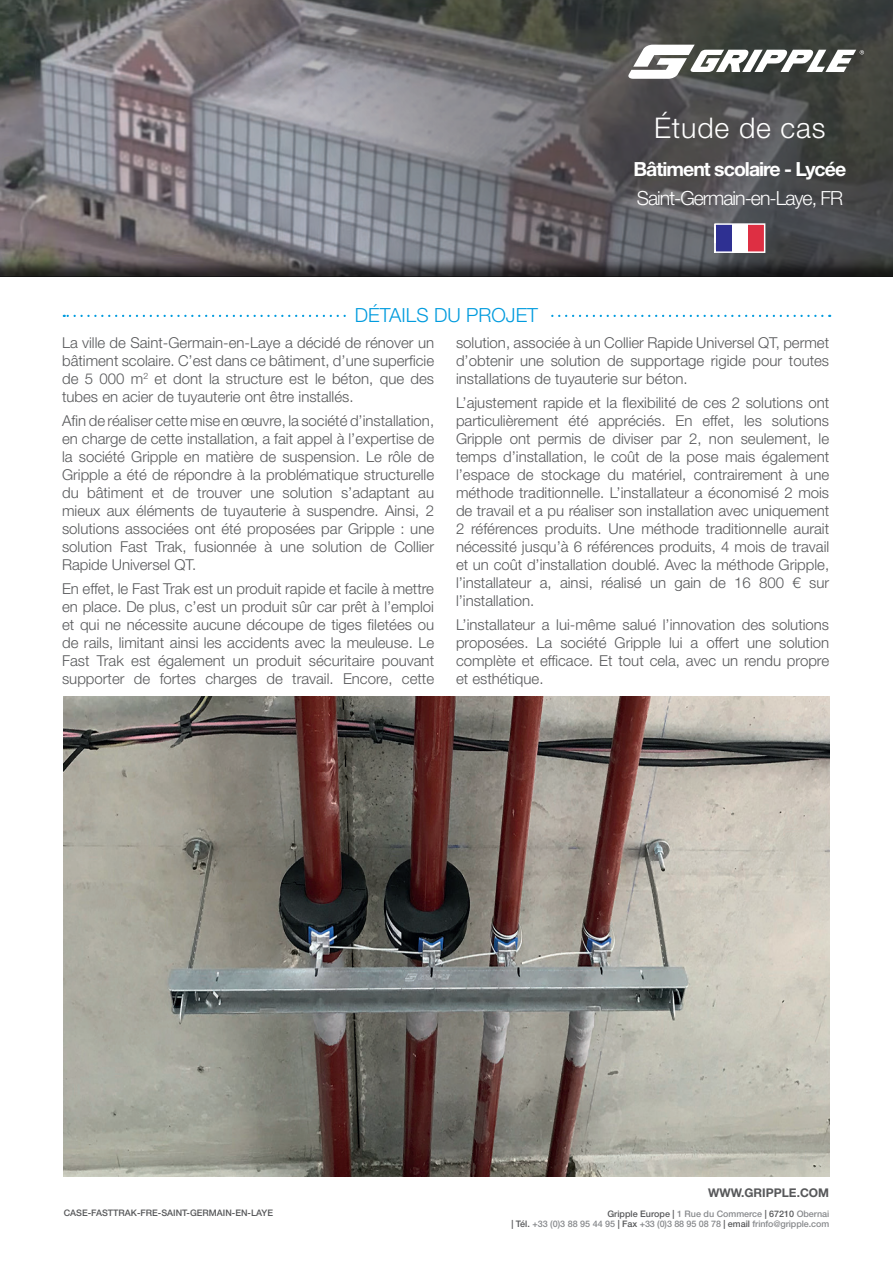
<style>
.page{position:relative;width:893px;height:1263px;background:#fff}
.page>*{position:absolute;margin:0;border:0;box-sizing:border-box;transform-origin:0 0}
.t1{font:300 28.5px "Helvetica Neue LT Pro";letter-spacing:.03em;color:#fff}
.t2{font:300 19.5px "Helvetica Neue LT Pro";letter-spacing:-.05em;color:#fff}
.t3{font:700 19.5px "Helvetica Neue LT Pro";letter-spacing:-.05em;color:#fff}
.t4{font:300 19.5px "Helvetica Neue LT Pro";color:#009bde}
.t5{font:300 15px/18px "Helvetica Neue LT Pro";color:#57585a;text-align:justify}
.t6{font:700 12px "Helvetica Neue LT Pro";color:#57585a}
.t7{font:500 9px/10.8px "Helvetica Neue LT Pro";color:#87898c;text-align:right}
.t8{font:500 9px "Helvetica Neue LT Pro";color:#57585a}
.s1{color:#57585a}
</style>
<div class="page">
<img style="left:64px;top:696px;width:765px;height:481px">
<div style="left:0;top:0;width:893px;height:278px;background:#231f20;opacity:.75"></div>
<svg style="left:628px;top:45px;width:236px;height:34px"></svg>
<div style="left:716px;top:224px;width:16px;height:28px;background:#2e3092"></div>
<div style="left:732px;top:224px;width:16px;height:28px;background:#fff"></div>
<div style="left:748px;top:224px;width:15px;height:28px;background:#de2f43"></div>
<div style="left:714px;top:223px;width:51px;height:30px;border:2px solid #fff"></div>
<svg style="left:64px;top:315px;width:758px;height:2px"></svg>
<div style="left:346px;top:308px;width:201px;height:14px;background:#fff"></div>
<h1 class="t1" style="left:654px;top:110px;width:173px">Étude de cas</h1>
<h2 class="t3" style="left:633px;top:156px;width:214px">Bâtiment scolaire - Lycée</h2>
<h2 class="t2" style="left:637px;top:186px;width:208px">Saint-Germain-en-Laye, FR</h2>
<h2 class="t4" style="left:355px;top:303px;width:185px">DÉTAILS DU PROJET</h2>
<p class="t5" style="left:62px;top:333px;width:374px">La ville de Saint-Germain-en-Laye a décidé de rénover un bâtiment scolaire. C’est dans ce bâtiment, d’une superficie de 5 000 m<sup>2</sup> et dont la structure est le béton, que des tubes en acier de tuyauterie ont être installés.</p>
<p class="t5" style="left:62px;top:411px;width:374px">Afin de réaliser cette mise en œuvre, la société d’installation, en charge de cette installation, a fait appel à l’expertise de la société Gripple en matière de suspension. Le rôle de Gripple a été de répondre à la problématique structurelle du bâtiment et de trouver une solution s’adaptant au mieux aux éléments de tuyauterie à suspendre. Ainsi, 2 solutions associées ont été proposées par Gripple : une solution Fast Trak, fusionnée à une solution de Collier Rapide Universel QT.</p>
<p class="t5" style="left:62px;top:580px;width:374px">En effet, le Fast Trak est un produit rapide et facile à mettre en place. De plus, c’est un produit sûr car prêt à l’emploi et qui ne nécessite aucune découpe de tiges filetées ou de rails, limitant ainsi les accidents avec la meuleuse. Le Fast Trak est également un produit sécuritaire pouvant supporter de fortes charges de travail. Encore, cette</p>
<p class="t5" style="left:456px;top:333px;width:375px">solution, associée à un Collier Rapide Universel QT, permet d’obtenir une solution de supportage rigide pour toutes installations de tuyauterie sur béton.</p>
<p class="t5" style="left:456px;top:393px;width:375px">L’ajustement rapide et la flexibilité de ces 2 solutions ont particulièrement été appréciés. En effet, les solutions Gripple ont permis de diviser par 2, non seulement, le temps d’installation, le coût de la pose mais également l’espace de stockage du matériel, contrairement à une méthode traditionnelle. L’installateur a économisé 2 mois de travail et a pu réaliser son installation avec uniquement 2 références produits. Une méthode traditionnelle aurait nécessité jusqu’à 6 références produits, 4 mois de travail et un coût d’installation doublé. Avec la méthode Gripple, l’installateur a, ainsi, réalisé un gain de 16 800 € sur l’installation.</p>
<p class="t5" style="left:456px;top:616px;width:375px">L’installateur a lui-même salué l’innovation des solutions proposées. La société Gripple lui a offert une solution complète et efficace. Et tout cela, avec un rendu propre et esthétique.</p>
<p class="t8" style="left:64px;top:1207px;width:211px">CASE-FASTTRAK-FRE-SAINT-GERMAIN-EN-LAYE</p>
<p class="t6" style="left:708px;top:1185px;width:123px">WWW.GRIPPLE.COM</p>
<p class="t7" style="left:511px;top:1208px;width:319px"><span class="s1">Gripple Europe |</span> 1 Rue du Commerce <span class="s1">| 67210</span> Obernai<br><span class="s1">| Tél.</span> +33 (0)3 88 95 44 95 <span class="s1">| Fax</span> +33 (0)3 88 95 08 78 <span class="s1">| email</span> frinfo@gripple.com</p>
</div>
